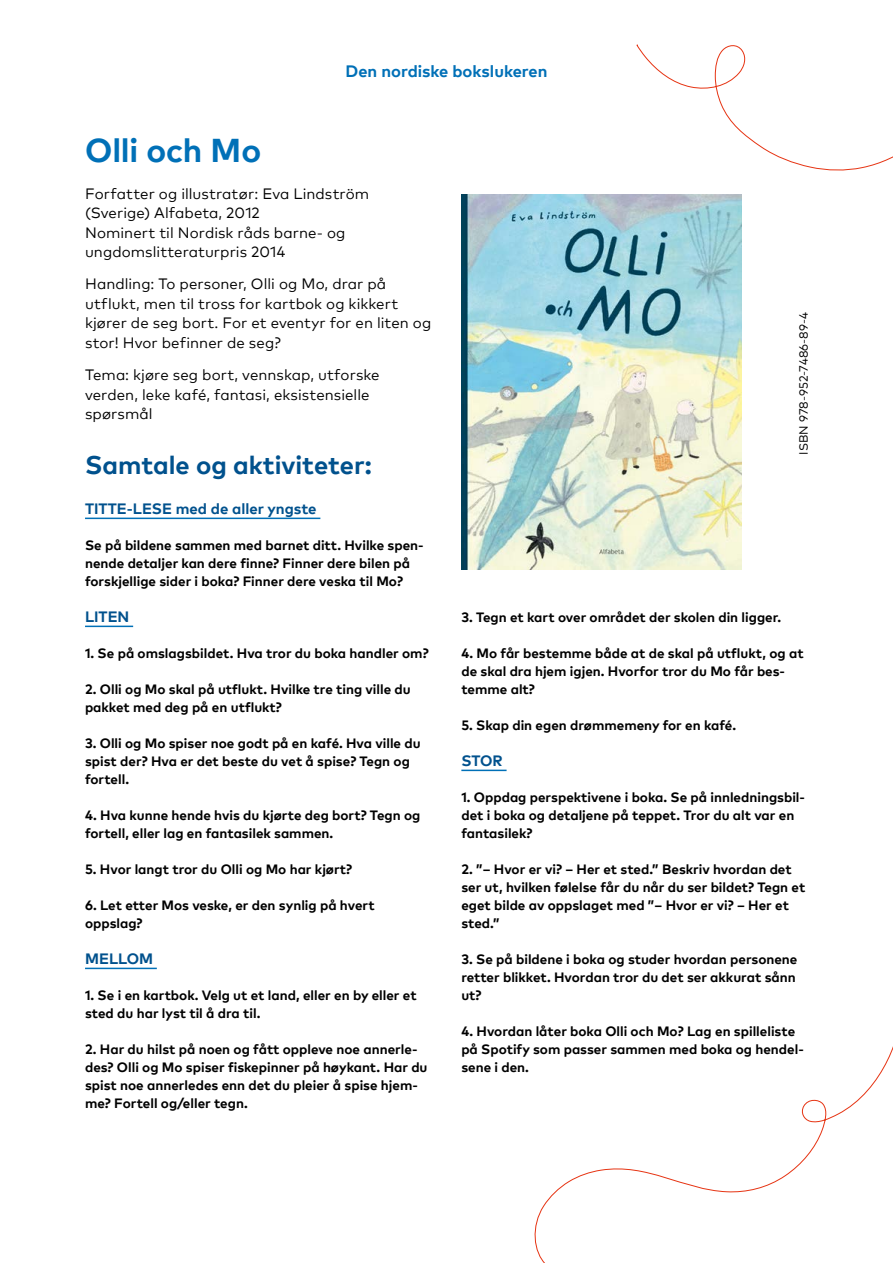
<style>
.page{position:relative;width:893px;height:1263px;background:#fff}
.page>*{position:absolute;margin:0;border:0;box-sizing:border-box;transform-origin:0 0}
.t1{font:700 33px "Mark Pro";letter-spacing:-.005em;color:#0070b7}
.t2{font:700 25.5px "Mark Pro";color:#00518d}
.Header_txt{font:700 16.5px "Mark Pro";color:#0070b7}
.P_10{font:15px/19.5px "Mark Pro";letter-spacing:.005em;color:#000}
.P_10_space{font:15px/19.5px "Mark Pro";letter-spacing:.005em;color:#000}
.P_9_12_bold_space{font:700 15px "Mark Pro";color:#00518d}
.Alleviivattu_väliots{font:700 15px "Mark Pro";color:#00518d}
.P_9_12_bold_space-2{font:700 13.5px/18px "Mark Pro";color:#000}
.ISBN{font:12px "Mark Pro";color:#000}
</style>
<div class="page">
<hr style="left:85px;top:518px;width:235px;height:1px;background:#0070b7">
<hr style="left:85px;top:626px;width:48px;height:1px;background:#0070b7">
<hr style="left:85px;top:968px;width:72px;height:1px;background:#0070b7">
<hr style="left:461px;top:770px;width:46px;height:1px;background:#0070b7">
<svg style="left:636px;top:44px;width:257px;height:127px"></svg>
<svg style="left:534px;top:1046px;width:359px;height:217px"></svg>
<img style="left:461px;top:194px;width:280px;height:375px">
<p class="Header_txt" style="left:345px;top:58px;width:203px">Den nordiske bokslukeren</p>
<h1 class="t1" style="left:85px;top:125px;width:178px">Olli och Mo</h1>
<p class="P_10_space" style="left:85px;top:182px;width:286px">Forfatter og illustratør: Eva Lindström (Sverige) Alfabeta, 2012</p>
<p class="P_10" style="left:85px;top:221px;width:262px">Nominert til Nordisk råds barne- og ungdomslitteraturpris 2014</p>
<p class="P_10" style="left:85px;top:273px;width:348px">Handling: To personer, Olli og Mo, drar på utflukt, men til tross for kartbok og kikkert kjører de seg bort. For et eventyr for en liten og stor! Hvor befinner de seg?</p>
<p class="P_10" style="left:85px;top:364px;width:296px">Tema: kjøre seg bort, vennskap, utforske verden, leke kafé, fantasi, eksistensielle spørsmål</p>
<h2 class="t2" style="left:85px;top:445px;width:288px">Samtale og aktiviteter:</h2>
<p class="P_9_12_bold_space" style="left:85px;top:497px;width:233px">TITTE-LESE med de aller yngste</p>
<p class="P_9_12_bold_space-2" style="left:85px;top:535px;width:340px">Se på bildene sammen med barnet ditt. Hvilke spen&shy;nende detaljer kan dere finne? Finner dere bilen på forskjellige sider i boka? Finner dere veska til Mo?</p>
<p class="Alleviivattu_väliots" style="left:85px;top:605px;width:46px">LITEN</p>
<p class="P_9_12_bold_space-2" style="left:85px;top:643px;width:345px">1. Se på omslagsbildet. Hva tror du boka handler om?</p>
<p class="P_9_12_bold_space-2" style="left:85px;top:679px;width:327px">2. Olli og Mo skal på utflukt. Hvilke tre ting ville du pakket med deg på en utflukt?</p>
<p class="P_9_12_bold_space-2" style="left:85px;top:733px;width:337px">3. Olli og Mo spiser noe godt på en kafé. Hva ville du spist der? Hva er det beste du vet å spise? Tegn og fortell.</p>
<p class="P_9_12_bold_space-2" style="left:85px;top:805px;width:337px">4. Hva kunne hende hvis du kjørte deg bort? Tegn og fortell, eller lag en fantasilek sammen.</p>
<p class="P_9_12_bold_space-2" style="left:85px;top:859px;width:269px">5. Hvor langt tror du Olli og Mo har kjørt?</p>
<p class="P_9_12_bold_space-2" style="left:85px;top:895px;width:291px">6. Let etter Mos veske, er den synlig på hvert oppslag?</p>
<p class="Alleviivattu_väliots" style="left:85px;top:947px;width:70px">MELLOM</p>
<p class="P_9_12_bold_space-2" style="left:85px;top:985px;width:333px">1. Se i en kartbok. Velg ut et land, eller en by eller et sted du har lyst til å dra til.</p>
<p class="P_9_12_bold_space-2" style="left:85px;top:1039px;width:344px">2. Har du hilst på noen og fått oppleve noe annerle&shy;des? Olli og Mo spiser fiskepinner på høykant. Har du spist noe annerledes enn det du pleier å spise hjem&shy;me? Fortell og/eller tegn.</p>
<p class="ISBN" style="left:795px;top:454px;width:144px;rotate:-90deg">ISBN 978-952-7486-89-4</p>
<p class="P_9_12_bold_space-2" style="left:461px;top:607px;width:321px">3. Tegn et kart over området der skolen din ligger.</p>
<p class="P_9_12_bold_space-2" style="left:461px;top:643px;width:344px">4. Mo får bestemme både at de skal på utflukt, og at de skal dra hjem igjen. Hvorfor tror du Mo får bes&shy;temme alt?</p>
<p class="P_9_12_bold_space-2" style="left:461px;top:715px;width:276px">5. Skap din egen drømmemeny for en kafé.</p>
<p class="Alleviivattu_väliots" style="left:461px;top:749px;width:43px">STOR</p>
<p class="P_9_12_bold_space-2" style="left:461px;top:787px;width:345px">1. Oppdag perspektivene i boka. Se på innledningsbil&shy;det i boka og detaljene på teppet. Tror du alt var en fantasilek?</p>
<p class="P_9_12_bold_space-2" style="left:461px;top:859px;width:345px">2. ”– Hvor er vi? – Her et sted.” Beskriv hvordan det ser ut, hvilken følelse får du når du ser bildet? Tegn et eget bilde av oppslaget med ”– Hvor er vi? – Her et sted.”</p>
<p class="P_9_12_bold_space-2" style="left:461px;top:949px;width:338px">3. Se på bildene i boka og studer hvordan personene retter blikket. Hvordan tror du det ser akkurat sånn ut?</p>
<p class="P_9_12_bold_space-2" style="left:461px;top:1021px;width:344px">4. Hvordan låter boka Olli och Mo? Lag en spilleliste på Spotify som passer sammen med boka og hendel&shy;sene i den.</p>
</div>
